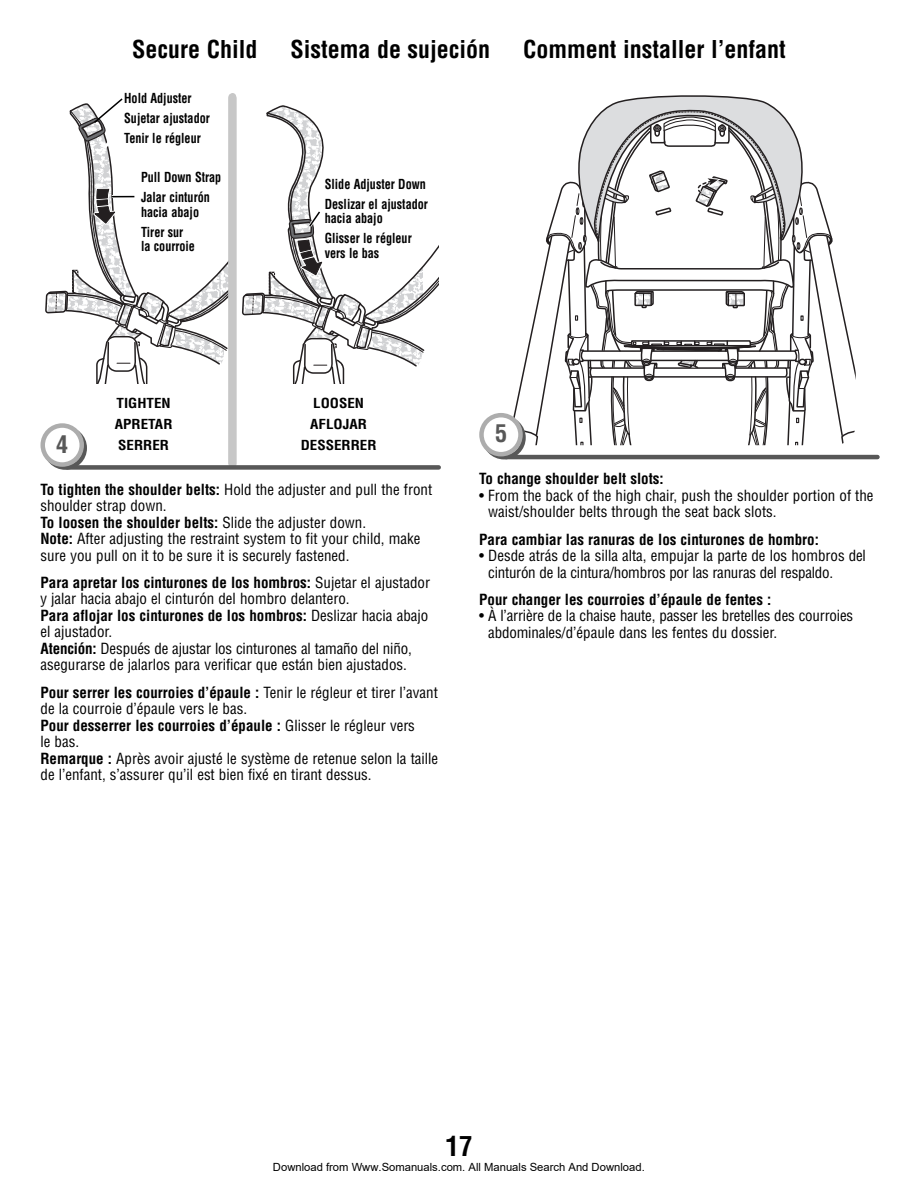
<style>
.page{position:relative;width:918px;height:1188px;background:#fff}
.page>*{position:absolute;margin:0;border:0;box-sizing:border-box;transform-origin:0 0}
.t1{font:700 condensed 27px "Helvetica LT Std";color:#000}
.t2{font:700 condensed 24px "Helvetica LT Std";color:#000}
.t3{font:700 condensed 24px "Helvetica LT Std";color:#585858}
.t4{font:condensed 15px/16.5px "Helvetica LT Std";color:#000}
.t5{font:700 condensed 15px "Helvetica LT Std";color:#000}
.t6{font:700 condensed 13.5px/20.2px "Helvetica LT Std";color:#000;scale:.9 1}
.t7{font:700 condensed 13.5px/21px "Helvetica LT Std";color:#000;scale:1.11 1}
.t8{font:11.25px "Arial";color:#000}
.s1{font-weight:700}
</style>
<div class="page">
<svg style="left:506px;top:95px;width:350px;height:350px"></svg>
<hr style="left:506px;top:455px;width:372px;height:4px;background:#585858">
<svg style="left:484px;top:418px;width:40px;height:39px"></svg>
<div style="left:482px;top:416px;width:44px;height:43px;border:4px solid #585858;border-radius:50%"></div>
<div style="left:482px;top:415px;width:38px;height:39px;background:#fff;border-radius:50%"></div>
<div style="left:479px;top:413px;width:44px;height:43px;border:4px solid #adadad;border-radius:50%"></div>
<div style="left:67px;top:465px;width:372px;height:5px;background:#585858"></div>
<div style="left:44px;top:426px;width:43px;height:44px;border:4px solid #585858;border-radius:50%"></div>
<div style="left:40px;top:423px;width:44px;height:44px;border:4px solid #adadad;border-radius:50%"></div>
<svg style="left:45px;top:93px;width:394px;height:375px"></svg>
<h2 class="t2" style="left:132px;top:41px;width:127px">Secure Child</h2>
<h2 class="t2" style="left:290px;top:41px;width:201px">Sistema de sujeción</h2>
<h2 class="t2" style="left:523px;top:41px;width:264px">Comment installer l’enfant</h2>
<p class="t6" style="left:124px;top:89px;width:97px">Hold Adjuster<br>Sujetar ajustador<br>Tenir le régleur</p>
<p class="t6" style="left:141px;top:168px;width:91px">Pull Down Strap<br>Jalar cinturón</p>
<p class="t6" style="left:141px;top:203px;width:66px">hacia abajo<br>Tirer sur</p>
<p class="t6" style="left:141px;top:237px;width:61px">la courroie</p>
<p class="t6" style="left:325px;top:175px;width:116px">Slide Adjuster Down<br>Deslizar el ajustador</p>
<p class="t6" style="left:325px;top:209px;width:98px">hacia abajo<br>Glisser le régleur</p>
<p class="t6" style="left:325px;top:244px;width:62px">vers le bas</p>
<p class="t7" style="left:115px;top:394px;width:53px">TIGHTEN<br>APRETAR<br>SERRER</p>
<p class="t7" style="left:301px;top:394px;width:70px;text-align:center">LOOSEN<br>AFLOJAR<br>DESSERRER</p>
<p class="t4" style="left:40px;top:482px;width:393px"><span class="s1">To tighten the shoulder belts:</span> Hold the adjuster and pull the front shoulder strap down.<br><span class="s1">To loosen the shoulder belts:</span> Slide the adjuster down.<br><span class="s1">Note:</span> After adjusting the restraint system to fit your child, make sure you pull on it to be sure it is securely fastened.</p>
<p class="t4" style="left:40px;top:576px;width:391px"><span class="s1">Para apretar los cinturones de los hombros:</span> Sujetar el ajustador y jalar hacia abajo el cinturón del hombro delantero.<br><span class="s1">Para aflojar los cinturones de los hombros:</span> Deslizar hacia abajo el ajustador.<br><span class="s1">Atención:</span> Después de ajustar los cinturones al tamaño del niño, asegurarse de jalarlos para verificar que están bien ajustados.</p>
<p class="t4" style="left:40px;top:685px;width:399px"><span class="s1">Pour serrer les courroies d’épaule :</span> Tenir le régleur et tirer l’avant de la courroie d’épaule vers le bas.<br><span class="s1">Pour desserrer les courroies d’épaule :</span> Glisser le régleur vers<br>le bas.<br><span class="s1">Remarque :</span> Après avoir ajusté le système de retenue selon la taille de l’enfant, s’assurer qu’il est bien fixé en tirant dessus.</p>
<h2 class="t3" style="left:56px;top:436px;width:13px">4</h2>
<h2 class="t3" style="left:495px;top:425px;width:13px">5</h2>
<p class="t5" style="left:479px;top:474px;width:186px">To change shoulder belt slots:</p>
<p class="t4" style="left:488px;top:488px;width:387px;text-indent:-9px">• From the back of the high chair, push the shoulder portion of the waist/shoulder belts through the seat back slots.</p>
<p class="t5" style="left:479px;top:534px;width:341px">Para cambiar las ranuras de los cinturones de hombro:</p>
<p class="t4" style="left:488px;top:549px;width:379px;text-indent:-9px">• Desde atrás de la silla alta, empujar la parte de los hombros del cinturón de la cintura/hombros por las ranuras del respaldo.</p>
<p class="t5" style="left:479px;top:594px;width:294px">Pour changer les courroies d’épaule de fentes :</p>
<p class="t4" style="left:488px;top:609px;width:367px;text-indent:-9px">• À l’arrière de la chaise haute, passer les bretelles des courroies abdominales/d’épaule dans les fentes du dossier.</p>
<h1 class="t1" style="left:446px;top:1137px;width:28px">17</h1>
<p class="t8" style="left:273px;top:1160px;width:373px">Download from Www.Somanuals.com. All Manuals Search And Download.</p>
</div>
